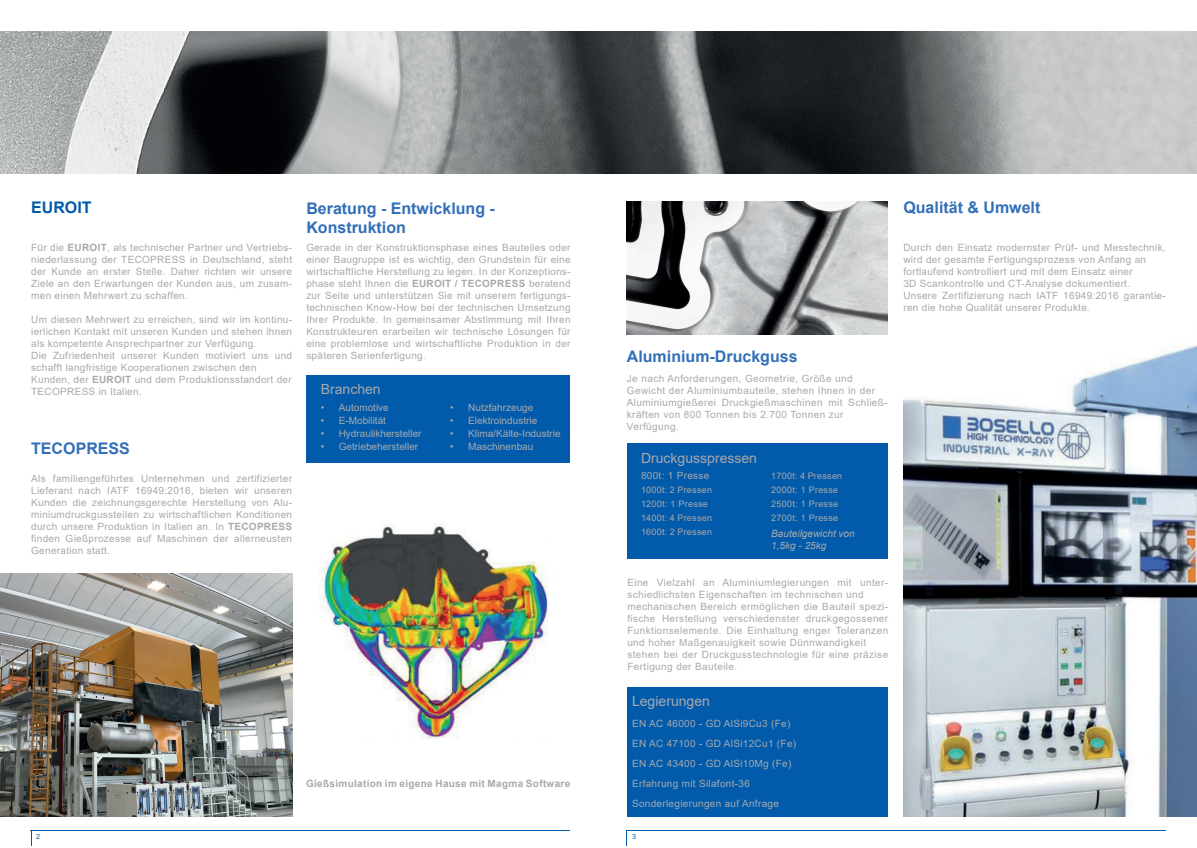
<style>
.page{position:relative;width:1197px;height:848px;background:#fff}
.page>*{position:absolute;margin:0;border:0;box-sizing:border-box;transform-origin:0 0}
.t1{font:700 16px/19.2px "Arial";color:#326fb7}
.t2{font:700 16px "Arial";color:#015aaa}
.t3{font:14px "Arial";color:#a8a9ad}
.t4{font:10px/12px "Arial";letter-spacing:.03em;color:#a8a9ad}
.t5{font:10px "Arial";color:#a8a9ad}
.t6{font:700 10px "Arial";letter-spacing:.03em;color:#a8a9ad}
.t7{font:italic 10px/12px "Arial";color:#a8a9ad}
.t8{font:9px/14px "Arial";letter-spacing:.03em;color:#a8a9ad}
.t9{font:7px "Arial";color:#015aaa}
.s1{font-weight:700}
</style>
<div class="page">
<img style="left:0;top:31px;width:1196px;height:142px">
<div style="left:627px;top:687px;width:260px;height:129px;background:#015aaa"></div>
<div style="left:306px;top:375px;width:264px;height:87px;background:#015aaa"></div>
<img style="left:0;top:574px;width:292px;height:242px">
<img style="left:903px;top:345px;width:293px;height:471px">
<img style="left:626px;top:201px;width:261px;height:133px">
<img style="left:319px;top:524px;width:230px;height:214px">
<div style="left:627px;top:443px;width:260px;height:115px;background:#015aaa"></div>
<hr style="left:31px;top:830px;width:539px;height:1px;background:#015aaa">
<svg style="left:31px;top:831px;width:1px;height:14px"></svg>
<hr style="left:626px;top:830px;width:539px;height:1px;background:#015aaa">
<svg style="left:626px;top:831px;width:1px;height:14px"></svg>
<h1 class="t2" style="left:31px;top:196px;width:62px">EUROIT</h1>
<p class="t4" style="left:31px;top:241px;width:262px;text-align:justify">Für die <span class="s1">EUROIT</span>, als technischer Partner und Vertriebs&shy;niederlassung der TECOPRESS in Deutschland, steht der Kunde an erster Stelle. Daher richten wir unsere Ziele an den Erwartungen der Kunden aus, um zusam&shy;men einen Mehrwert zu schaffen.</p>
<p class="t4" style="left:31px;top:313px;width:262px">Um diesen Mehrwert zu erreichen, sind wir im kontinu&shy;ierlichen Kontakt mit unseren Kunden und stehen ihnen als kompetente Ansprechpartner zur Verfügung.<br>Die Zufriedenheit unserer Kunden motiviert uns und schafft langfristige Kooperationen zwischen den Kunden, der <span class="s1">EUROIT</span> und dem Produktionsstandort der TECOPRESS in Italien.</p>
<h1 class="t1" style="left:31px;top:439px;width:100px">TECOPRESS</h1>
<p class="t4" style="left:31px;top:473px;width:262px;text-align:justify">Als familiengeführtes Unternehmen und zertifizierter Lieferant nach IATF 16949:2016, bieten wir unseren Kunden die zeichnungsgerechte Herstellung von Alu&shy;miniumdruckgussteilen zu wirtschaftlichen Konditionen durch unsere Produktion in Italien an. In <span class="s1">TECOPRESS </span>finden Gießprozesse auf Maschinen der allerneusten Generation statt.</p>
<h1 class="t1" style="left:306px;top:199px;width:190px">Beratung - Entwicklung -<br>Konstruktion</h1>
<p class="t4" style="left:306px;top:241px;width:266px;text-align:justify">Gerade in der Konstruktionsphase eines Bauteiles oder einer Baugruppe ist es wichtig, den Grundstein für eine wirtschaftliche Herstellung zu legen. In der Konzeptions&shy;phase steht Ihnen die <span class="s1">EUROIT / TECOPRESS</span> beratend zur Seite und unterstützen Sie mit unserem fertigungs&shy;technischen Know-How bei der technischen Umsetzung Ihrer Produkte. In gemeinsamer Abstimmung mit Ihren Konstrukteuren erarbeiten wir technische Lösungen für eine problemlose und wirtschaftliche Produktion in der späteren Serienfertigung.</p>
<h2 class="t3" style="left:321px;top:379px;width:61px">Branchen</h2>
<p class="t5" style="left:321px;top:400px;width:70px">• Automotive</p>
<p class="t5" style="left:321px;top:413px;width:67px">• E-Mobilität</p>
<p class="t5" style="left:321px;top:426px;width:102px">• Hydraulikhersteller</p>
<p class="t5" style="left:321px;top:439px;width:99px">• Getriebehersteller</p>
<p class="t5" style="left:450px;top:400px;width:85px">• Nutzfahrzeuge</p>
<p class="t5" style="left:450px;top:413px;width:88px">• Elektroindustrie</p>
<p class="t5" style="left:450px;top:426px;width:112px">• Klima/Kälte-Industrie</p>
<p class="t5" style="left:450px;top:439px;width:85px">• Maschinenbau</p>
<p class="t6" style="left:306px;top:776px;width:266px">Gießsimulation im eigene Hause mit Magma Software</p>
<h1 class="t1" style="left:626px;top:346px;width:172px">Aluminium-Druckguss</h1>
<p class="t4" style="left:626px;top:372px;width:262px">Je nach Anforderungen, Geometrie, Größe und Gewicht der Aluminiumbauteile, stehen Ihnen in der Aluminiumgießerei Druckgießmaschinen mit Schließ&shy;kräften von 800 Tonnen bis 2.700 Tonnen zur Verfügung.</p>
<h2 class="t3" style="left:641px;top:448px;width:117px">Druckgusspressen</h2>
<p class="t4" style="left:641px;top:470px;width:70px">800t: 1 Presse</p>
<p class="t8" style="left:641px;top:483px;width:72px">1000t: 2 Pressen<br>1200t: 1 Presse<br>1400t: 4 Pressen<br>1600t: 2 Pressen</p>
<p class="t8" style="left:771px;top:468px;width:72px">1700t: 4 Pressen<br>2000t: 1 Presse<br>2500t: 1 Presse<br>2700t: 1 Presse</p>
<p class="t7" style="left:771px;top:527px;width:85px">Bauteilgewicht von<br>1,5kg - 25kg</p>
<p class="t4" style="left:627px;top:576px;width:262px">Eine Vielzahl an Aluminiumlegierungen mit unter&shy;schiedlichsten Eigenschaften im technischen und mechanischen Bereich ermöglichen die Bauteil spezi&shy;fische Herstellung verschiedenster druckgegossener Funktionselemente. Die Einhaltung enger Toleranzen und hoher Maßgenauigkeit sowie Dünnwandigkeit stehen bei der Druckgusstechnologie für eine präzise Fertigung der Bauteile.</p>
<h2 class="t3" style="left:632px;top:691px;width:79px">Legierungen</h2>
<p class="t4" style="left:632px;top:713px;width:166px;line-height:20px">EN AC 46000 - GD AlSi9Cu3 (Fe)<br>EN AC 47100 - GD AlSi12Cu1 (Fe)<br>EN AC 43400 - GD AlSi10Mg (Fe)<br>Erfahrung mit Silafont-36<br>Sonderlegierungen auf Anfrage</p>
<p class="t9" style="left:36px;top:831px;width:5px">2</p>
<p class="t9" style="left:632px;top:831px;width:5px">3</p>
<h1 class="t1" style="left:903px;top:198px;width:138px">Qualität &amp; Umwelt</h1>
<p class="t4" style="left:903px;top:241px;width:264px">Durch den Einsatz modernster Prüf- und Messtechnik, wird der gesamte Fertigungsprozess von Anfang an fortlaufend kontrolliert und mit dem Einsatz einer<br>3D Scankontrolle und CT-Analyse dokumentiert.<br>Unsere Zertifizierung nach IATF 16949:2016 garantie&shy;ren die hohe Qualität unserer Produkte.</p>
</div>
